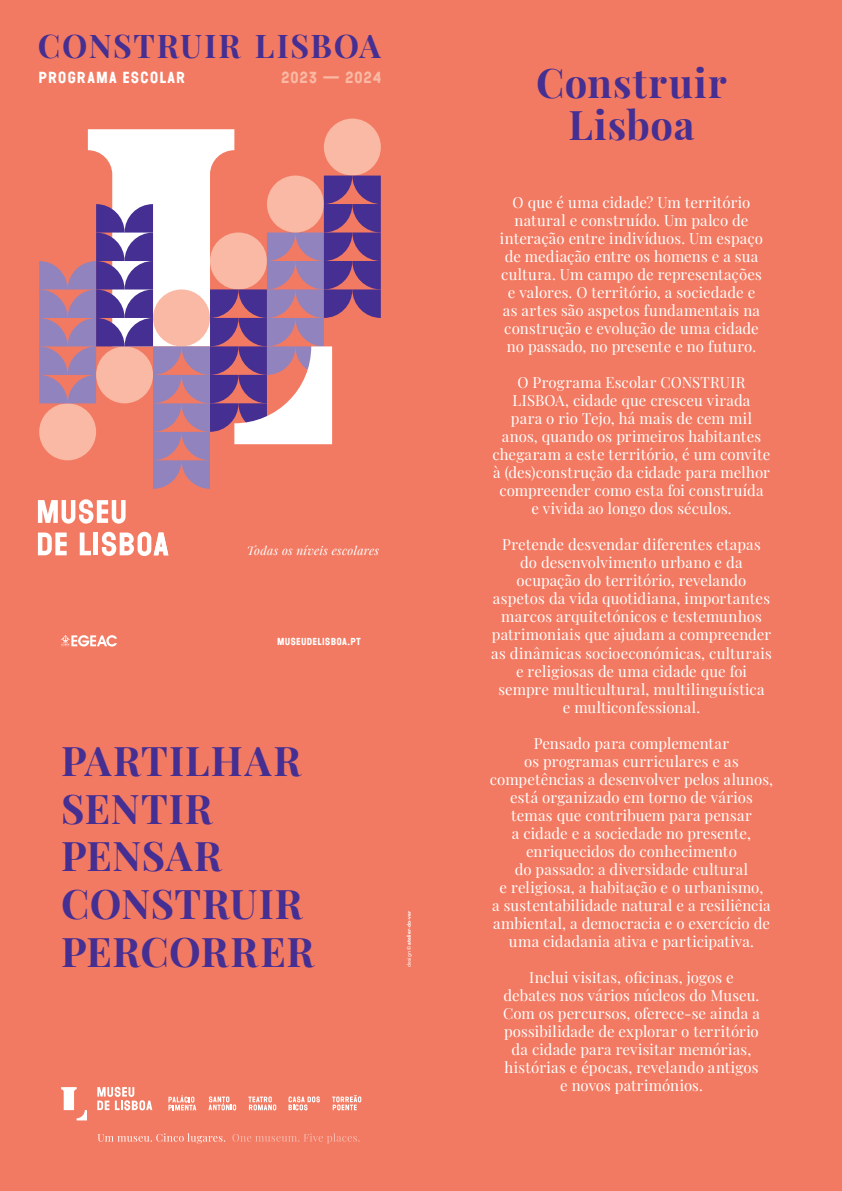
<style>
.page{position:relative;width:842px;height:1191px;background:#f37a62}
.page>*{position:absolute;margin:0;border:0;box-sizing:border-box;transform-origin:0 0}
.cl_ano{font:700 40px/42px "Playfair Display";letter-spacing:.02em;color:#452f92;text-align:center}
.Capitulos_eventos_es{font:700 32px "Playfair Display";letter-spacing:.05em;color:#452f92}
.cl_texto_Destaques{font:15px/18px "Playfair Display";letter-spacing:.005em;color:#fff;text-align:center}
.Capitulos_eventos_es-2{font:15px "Wilma Base";letter-spacing:.06em;color:#fff}
.Capitulos_eventos_es-3{font:15px "Wilma Base";letter-spacing:.03em;color:#fab9a4}
.Capitulos_eventos_es-4{font:italic 12px "Playfair Display";letter-spacing:.025em;color:#fff}
.t1{font:9.5px "Wilma Base";letter-spacing:.015em;color:#fff}
.cl_texto_informações{font:700 5px "Azo Sans 2";letter-spacing:.02em;color:#fff}
.s1{font-weight:400}
</style>
<div class="page">
<svg style="left:168px;top:1095px;width:28px;height:15px"></svg>
<svg style="left:208px;top:1096px;width:28px;height:14px"></svg>
<svg style="left:248px;top:1096px;width:28px;height:14px"></svg>
<svg style="left:288px;top:1096px;width:32px;height:14px"></svg>
<svg style="left:332px;top:1095px;width:29px;height:15px"></svg>
<svg style="left:61px;top:1087px;width:26px;height:33px"></svg>
<svg style="left:97px;top:1086px;width:55px;height:24px"></svg>
<svg style="left:98px;top:1133px;width:127px;height:10px"></svg>
<svg style="left:232px;top:1133px;width:128px;height:10px"></svg>
<svg style="left:61px;top:635px;width:56px;height:12px"></svg>
<svg style="left:38px;top:499px;width:88px;height:24px"></svg>
<svg style="left:38px;top:532px;width:29px;height:23px"></svg>
<svg style="left:80px;top:532px;width:11px;height:23px"></svg>
<hr style="left:94px;top:532px;width:4px;height:23px;background:#fff">
<svg style="left:102px;top:532px;width:66px;height:24px"></svg>
<div style="left:324px;top:119px;width:57px;height:56px;background:#fab9a4;border-radius:50%"></div>
<svg style="left:39px;top:129px;width:342px;height:360px"></svg>
<p class="Capitulos_eventos_es" style="left:38px;top:21px;width:344px">CONSTRUIR LISBOA</p>
<p class="Capitulos_eventos_es-2" style="left:38px;top:68px;width:148px">PROGRAMA ESCOLAR</p>
<p class="Capitulos_eventos_es-3" style="left:281px;top:68px;width:102px">2023 — 2024</p>
<p class="Capitulos_eventos_es-4" style="left:247px;top:541px;width:134px">Todas os níveis escolares</p>
<p class="t1" style="left:277px;top:636px;width:85px">MUSEUDELISBOA.PT</p>
<p class="cl_ano" style="left:61px;top:736px;width:241px">PARTILHAR</p>
<p class="cl_ano" style="left:61px;top:784px;width:153px">SENTIR</p>
<p class="cl_ano" style="left:61px;top:832px;width:162px">PENSAR</p>
<p class="cl_ano" style="left:61px;top:879px;width:243px">CONSTRUIR</p>
<p class="cl_ano" style="left:61px;top:927px;width:255px">PERCORRER</p>
<p class="cl_texto_informações" style="left:406px;top:967px;width:57px;rotate:-90deg"><span class="s1">design ©</span> atelier-do-ver</p>
<p class="cl_ano" style="left:536px;top:58px;width:192px">Construir<br>Lisboa</p>
<p class="cl_texto_Destaques" style="left:500px;top:192px;width:264px">O que é uma cidade? Um território natural e construído. Um palco de interação entre indivíduos. Um espaço de mediação entre os homens e a sua cultura. Um campo de representações e valores. O território, a sociedade e as artes são aspetos fundamentais na construção e evolução de uma cidade no passado, no presente e no futuro.</p>
<p class="cl_texto_Destaques" style="left:493px;top:372px;width:279px">O Programa Escolar CONSTRUIR LISBOA, cidade que cresceu virada<br>para o rio Tejo, há mais de cem mil anos, quando os primeiros habitantes chegaram a este território, é um convite à (des)construção da cidade para melhor compreender como esta foi construída<br>e vivida ao longo dos séculos.</p>
<p class="cl_texto_Destaques" style="left:491px;top:534px;width:282px">Pretende desvendar diferentes etapas<br>do desenvolvimento urbano e da ocupação do território, revelando aspetos da vida quotidiana, importantes marcos arquitetónicos e testemunhos patrimoniais que ajudam a compreender as dinâmicas socioeconómicas, culturais e religiosas de uma cidade que foi sempre multicultural, multilinguística<br>e multiconfessional.</p>
<p class="cl_texto_Destaques" style="left:490px;top:732px;width:285px">Pensado para complementar<br>os programas curriculares e as competências a desenvolver pelos alunos, está organizado em torno de vários temas que contribuem para pensar<br>a cidade e a sociedade no presente, enriquecidos do conhecimento<br>do passado: a diversidade cultural<br>e religiosa, a habitação e o urbanismo,<br>a sustentabilidade natural e a resiliência ambiental, a democracia e o exercício de uma cidadania ativa e participativa.</p>
<p class="cl_texto_Destaques" style="left:503px;top:966px;width:258px">Inclui visitas, oficinas, jogos e debates nos vários núcleos do Museu.<br>Com os percursos, oferece-se ainda a possibilidade de explorar o território da cidade para revisitar memórias, histórias e épocas, revelando antigos e novos patrimónios.</p>
</div>
